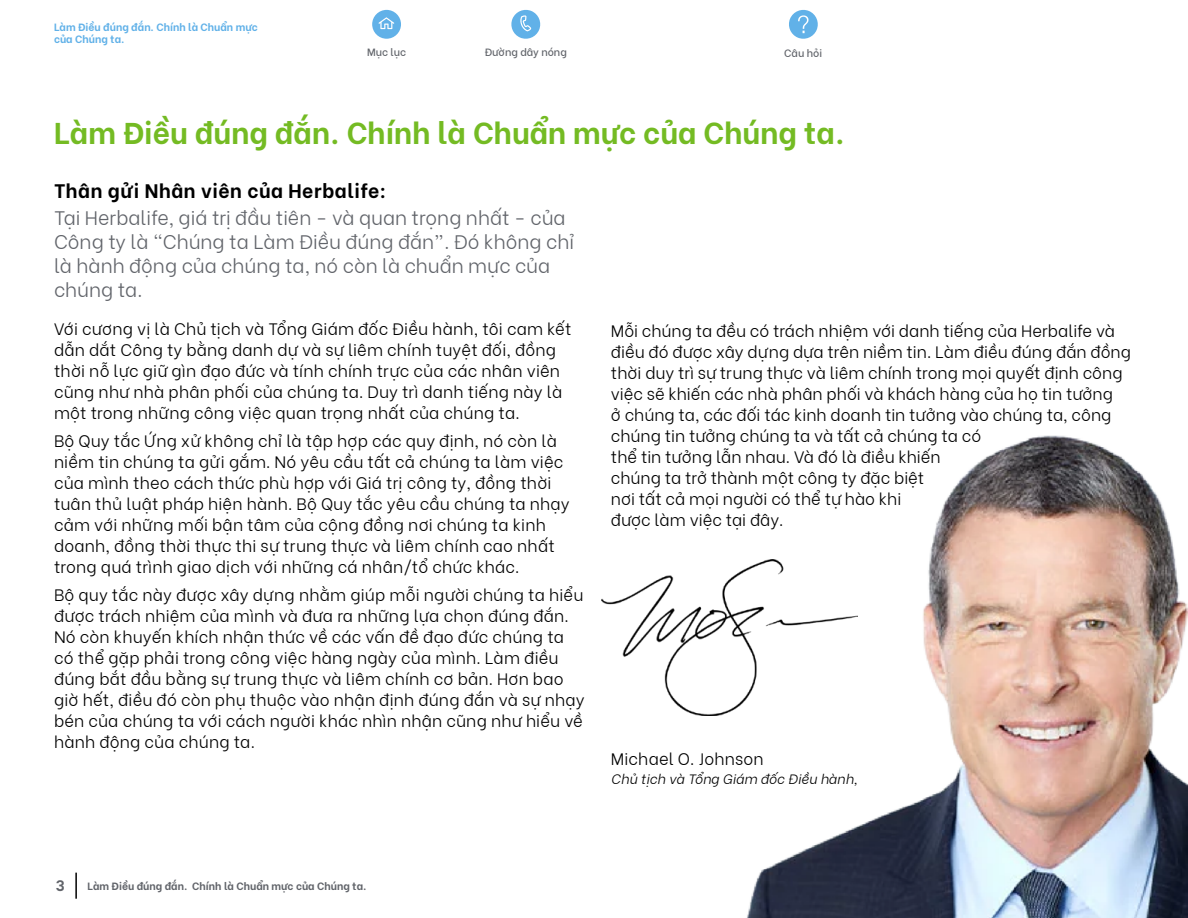
<style>
.page{position:relative;width:1188px;height:918px;background:#fff}
.page>*{position:absolute;margin:0;border:0;box-sizing:border-box;transform-origin:0 0}
.t1{font:700 30px "Be Vietnam";color:#74bb23}
.t2{font:300 19.5px/24px "Be Vietnam";color:#61646a}
.t3{font:700 19.5px "Be Vietnam";letter-spacing:.025em;color:#000}
.t4{font:300 16.5px/21px "Be Vietnam";letter-spacing:.01em;color:#000}
.t5{font:700 15px "Be Vietnam";color:#61646a}
.t6{font:italic 300 13.5px "Be Vietnam";letter-spacing:.01em;color:#000}
.t7{font:700 10.5px/12.6px "Be Vietnam";color:#61b1e8}
.t8{font:700 10.5px "Be Vietnam";color:#61646a}
.t9{font:500 10.5px "Be Vietnam";color:#61646a}
</style>
<div class="page">
<svg style="left:372px;top:10px;width:29px;height:29px"></svg>
<svg style="left:511px;top:9px;width:30px;height:30px"></svg>
<svg style="left:789px;top:9px;width:29px;height:30px"></svg>
<img style="left:747px;top:435px;width:441px;height:483px">
<img style="left:602px;top:559px;width:256px;height:157px">
<hr style="left:75px;top:873px;width:2px;height:26px;background:#000">
<p class="t7" style="left:54px;top:20px;width:205px">Làm Điều đúng đắn. Chính là Chuẩn mực của Chúng ta.</p>
<p class="t9" style="left:367px;top:44px;width:41px">Mục lục</p>
<p class="t9" style="left:485px;top:44px;width:84px">Đường dây nóng</p>
<p class="t9" style="left:784px;top:44px;width:40px">Câu hỏi</p>
<h1 class="t1" style="left:54px;top:108px;width:792px">Làm Điều đúng đắn. Chính là Chuẩn mực của Chúng ta.</h1>
<p class="t3" style="left:54px;top:175px;width:334px">Thân gửi Nhân viên của Herbalife:</p>
<p class="t2" style="left:54px;top:204px;width:522px">Tại Herbalife, giá trị đầu tiên - và quan trọng nhất - của Công ty là “Chúng ta Làm Điều đúng đắn”. Đó không chỉ là hành động của chúng ta, nó còn là chuẩn mực của chúng ta.</p>
<p class="t4" style="left:54px;top:317px;width:519px">Với cương vị là Chủ tịch và Tổng Giám đốc Điều hành, tôi cam kết dẫn dắt Công ty bằng danh dự và sự liêm chính tuyệt đối, đồng thời nỗ lực giữ gìn đạo đức và tính chính trực của các nhân viên cũng như nhà phân phối của chúng ta. Duy trì danh tiếng này là một trong những công việc quan trọng nhất của chúng ta.</p>
<p class="t4" style="left:54px;top:429px;width:517px">Bộ Quy tắc Ứng xử không chỉ là tập hợp các quy định, nó còn là niềm tin chúng ta gửi gắm. Nó yêu cầu tất cả chúng ta làm việc của mình theo cách thức phù hợp với Giá trị công ty, đồng thời tuân thủ luật pháp hiện hành. Bộ Quy tắc yêu cầu chúng ta nhạy cảm với những mối bận tâm của cộng đồng nơi chúng ta kinh doanh, đồng thời thực thi sự trung thực và liêm chính cao nhất trong quá trình giao dịch với những cá nhân/tổ chức khác.</p>
<p class="t4" style="left:54px;top:583px;width:532px">Bộ quy tắc này được xây dựng nhằm giúp mỗi người chúng ta hiểu được trách nhiệm của mình và đưa ra những lựa chọn đúng đắn.<br>Nó còn khuyến khích nhận thức về các vấn đề đạo đức chúng ta có thể gặp phải trong công việc hàng ngày của mình. Làm điều đúng bắt đầu bằng sự trung thực và liêm chính cơ bản. Hơn bao giờ hết, điều đó còn phụ thuộc vào nhận định đúng đắn và sự nhạy bén của chúng ta với cách người khác nhìn nhận cũng như hiểu về hành động của chúng ta.</p>
<p class="t4" style="left:611px;top:319px;width:522px">Mỗi chúng ta đều có trách nhiệm với danh tiếng của Herbalife và điều đó được xây dựng dựa trên niềm tin. Làm điều đúng đắn đồng thời duy trì sự trung thực và liêm chính trong mọi quyết định công việc sẽ khiến các nhà phân phối và khách hàng của họ tin tưởng<br>ở chúng ta, các đối tác kinh doanh tin tưởng vào chúng ta, công chúng tin tưởng chúng ta và tất cả chúng ta có<br>thể tin tưởng lẫn nhau. Và đó là điều khiến<br>chúng ta trở thành một công ty đặc biệt<br>nơi tất cả mọi người có thể tự hào khi<br>được làm việc tại đây.</p>
<p class="t4" style="left:611px;top:747px;width:154px">Michael O. Johnson</p>
<p class="t6" style="left:611px;top:768px;width:248px">Chủ tịch và Tổng Giám đốc Điều hành,</p>
<p class="t5" style="left:56px;top:873px;width:10px">3</p>
<p class="t8" style="left:87px;top:878px;width:281px">Làm Điều đúng đắn. Chính là Chuẩn mực của Chúng ta.</p>
</div>
